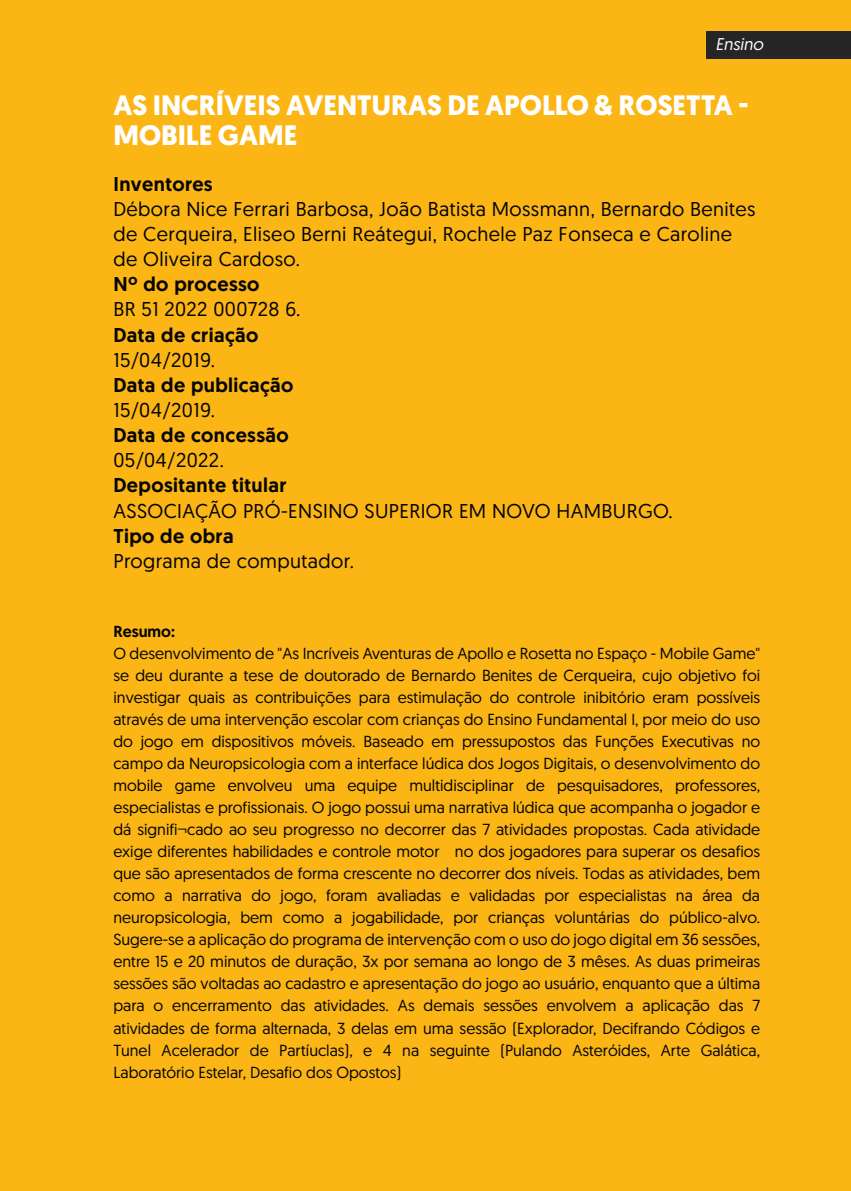
<style>
.page{position:relative;width:851px;height:1191px;background:#fff}
.page>*{position:absolute;margin:0;border:0;box-sizing:border-box;transform-origin:0 0}
.t1{font:700 28px/30.6px "Geomanist";color:#fff}
.t2{font:20px/25.2px "Geomanist";letter-spacing:.02em;color:#050504}
.t3{font:500 20px "Geomanist";letter-spacing:.02em;color:#050504}
.t4{font:italic 17px "Geomanist";color:#fff}
.t5{font:16px/22px "Geomanist";color:#050504;text-align:justify}
.t6{font:500 16px "Geomanist";color:#050504}
.s1{font-family:"Myriad Pro"}
</style>
<div class="page">
<div style="left:0;top:0;width:850px;height:1191px;background:#fbb515"></div>
<div style="left:706px;top:32px;width:144px;height:27px;background:#252525"></div>
<p class="t4" style="left:715px;top:33px;width:49px">Ensino</p>
<h1 class="t1" style="left:113px;top:89px;width:637px">AS INCRÍVEIS AVENTURAS DE APOLLO &amp; ROSETTA -<br>MOBILE GAME</h1>
<p class="t3" style="left:113px;top:170px;width:101px">Inventores</p>
<p class="t2" style="left:113px;top:196px;width:643px">Débora Nice Ferrari Barbosa, João Batista Mossmann, Bernardo Benites de Cerqueira, Eliseo Berni Reátegui, Rochele Paz Fonseca e Caroline de Oliveira Cardoso.</p>
<p class="t3" style="left:113px;top:271px;width:147px">Nº do processo</p>
<p class="t2" style="left:113px;top:296px;width:188px">BR 51 2022 000728 6.</p>
<p class="t3" style="left:113px;top:321px;width:146px">Data de criação</p>
<p class="t2" style="left:113px;top:346px;width:103px">15/04/2019.</p>
<p class="t3" style="left:113px;top:371px;width:181px">Data de publicação</p>
<p class="t2" style="left:113px;top:397px;width:103px">15/04/2019.</p>
<p class="t3" style="left:113px;top:422px;width:177px">Data de concessão</p>
<p class="t2" style="left:113px;top:447px;width:112px">05/04/2022.</p>
<p class="t3" style="left:113px;top:472px;width:175px">Depositante titular</p>
<p class="t2" style="left:113px;top:497px;width:561px">ASSOCIAÇÃO PRÓ-ENSINO SUPERIOR EM NOVO HAMBURGO.</p>
<p class="t3" style="left:113px;top:522px;width:122px">Tipo de obra</p>
<p class="t2" style="left:113px;top:547px;width:242px">Programa de computador.</p>
<p class="t6" style="left:113px;top:621px;width:63px">Resumo:</p>
<p class="t5" style="left:113px;top:642px;width:648px">O desenvolvimento de "As Incríveis Aventuras de Apollo e Rosetta no Espaço - Mobile Game" se deu durante a tese de doutorado de Bernardo Benites de Cerqueira, cujo objetivo foi investigar quais as contribuições para estimulação do controle inibitório eram possíveis através de uma intervenção escolar com crianças do Ensino Fundamental I, por meio do uso do jogo em dispositivos móveis. Baseado em pressupostos das Funções Executivas no campo da Neuropsicologia com a interface lúdica dos Jogos Digitais, o desenvolvimento do mobile game envolveu uma equipe multidisciplinar de pesquisadores, professores, especialistas e profissionais. O jogo possui uma narrativa lúdica que acompanha o jogador e dá signifi<span class="s1">¬</span>cado ao seu progresso no decorrer das 7 atividades propostas. Cada atividade exige diferentes habilidades e controle motor no dos jogadores para superar os desafios que são apresentados de forma crescente no decorrer dos níveis. Todas as atividades, bem como a narrativa do jogo, foram avaliadas e validadas por especialistas na área da neuropsicologia, bem como a jogabilidade, por crianças voluntárias do público-alvo.<br>Sugere-se a aplicação do programa de intervenção com o uso do jogo digital em 36 sessões, entre 15 e 20 minutos de duração, 3x por semana ao longo de 3 mêses. As duas primeiras sessões são voltadas ao cadastro e apresentação do jogo ao usuário, enquanto que a última para o encerramento das atividades. As demais sessões envolvem a aplicação das 7 atividades de forma alternada, 3 delas em uma sessão (Explorador, Decifrando Códigos e Tunel Acelerador de Partíuclas), e 4 na seguinte (Pulando Asteróides, Arte Galática, Laboratório Estelar, Desafio dos Opostos)</p>
</div>
